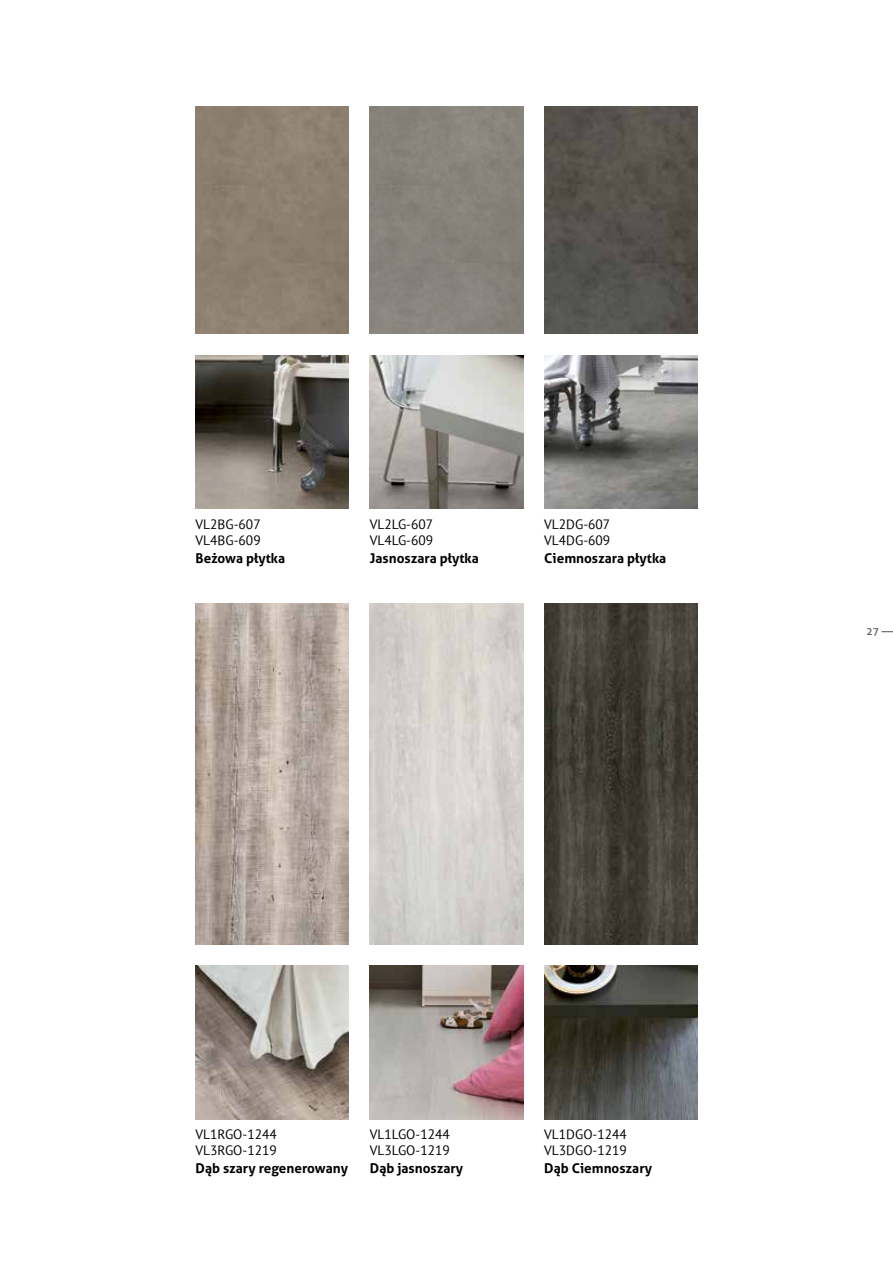
<style>
.page{position:relative;width:893px;height:1263px;background:#fff}
.page>*{position:absolute;margin:0;border:0;box-sizing:border-box;transform-origin:0 0}
.t1{font:13.5px/16.2px "PT Sans";color:#000}
.t2{font:700 13.5px "Aller";color:#000}
.t3{font:10.5px "Aller";color:#57514d}
</style>
<div class="page">
<img style="left:196px;top:603px;width:153px;height:342px">
<div style="left:196px;top:106px;width:153px;height:228px;background:#8c7f6f"></div>
<img style="left:544px;top:106px;width:153px;height:228px">
<img style="left:544px;top:603px;width:153px;height:342px">
<img style="left:370px;top:355px;width:153px;height:153px">
<img style="left:196px;top:966px;width:153px;height:153px">
<img style="left:370px;top:966px;width:153px;height:153px">
<img style="left:544px;top:966px;width:153px;height:153px">
<img style="left:196px;top:355px;width:153px;height:153px">
<img style="left:544px;top:355px;width:153px;height:153px">
<svg style="left:881px;top:631px;width:12px;height:1px"></svg>
<p class="t1" style="left:196px;top:516px;width:67px">VL2BG-607<br>VL4BG-609</p>
<p class="t2" style="left:196px;top:550px;width:91px">Beżowa płytka</p>
<p class="t1" style="left:370px;top:516px;width:65px">VL2LG-607<br>VL4LG-609</p>
<p class="t2" style="left:370px;top:550px;width:110px">Jasnoszara płytka</p>
<p class="t1" style="left:544px;top:516px;width:68px">VL2DG-607<br>VL4DG-609</p>
<p class="t2" style="left:544px;top:550px;width:124px">Ciemnoszara płytka</p>
<p class="t1" style="left:196px;top:1125px;width:83px">VL1RGO-1244<br>VL3RGO-1219</p>
<p class="t2" style="left:196px;top:1160px;width:154px">Dąb szary regenerowany</p>
<p class="t1" style="left:370px;top:1125px;width:81px">VL1LGO-1244<br>VL3LGO-1219</p>
<p class="t2" style="left:370px;top:1160px;width:95px">Dąb jasnoszary</p>
<p class="t1" style="left:544px;top:1125px;width:84px">VL1DGO-1244<br>VL3DGO-1219</p>
<p class="t2" style="left:544px;top:1160px;width:109px">Dąb Ciemnoszary</p>
<p class="t3" style="left:866px;top:625px;width:14px">27</p>
</div>
